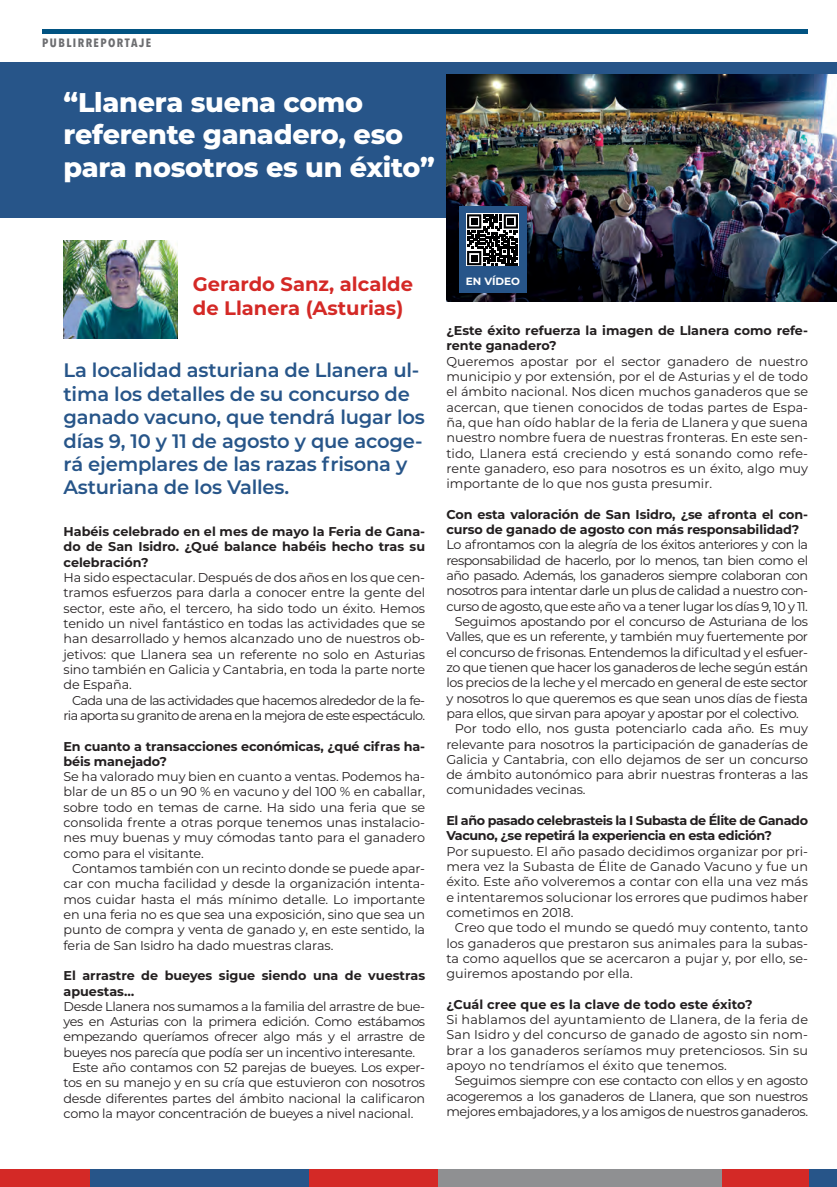
<style>
.page{position:relative;width:837px;height:1187px;background:#fff}
.page>*{position:absolute;margin:0;border:0;box-sizing:border-box;transform-origin:0 0}
.t1{font:800 27px/32.4px "Montserrat";letter-spacing:-.01em;color:#fff}
.t2{font:600 19.5px/23.4px "Montserrat";letter-spacing:-.01em;color:#275589}
.t3{font:700 19.5px/23.4px "Montserrat";color:#d42926}
.t4{font:12.75px/15.3px "Montserrat";letter-spacing:-.03em;color:#231f20;text-align:justify}
.t5{font:700 12.75px/15.3px "Montserrat";letter-spacing:-.01em;color:#231f20}
.t6{font:12.75px "Montserrat";letter-spacing:-.01em;color:#231f20}
.t7{font:12.75px/15.3px "Montserrat";letter-spacing:-.05em;color:#231f20;text-align:right}
.t8{font:700 12.75px/15.3px "Montserrat";letter-spacing:-.03em;color:#231f20}
.t9{font:700 12.75px "Montserrat";letter-spacing:.01em;color:#231f20}
.t10{font:700 condensed 12px "Avenir Next LT Pro";letter-spacing:.12em;color:#6c6d70}
.t11{font:700 10.5px "Montserrat";color:#fff}
</style>
<div class="page">
<div style="left:0;top:62px;width:837px;height:156px;background:#275589"></div>
<div style="left:0;top:1169px;width:91px;height:17px;background:#d42926"></div>
<div style="left:309px;top:1169px;width:129px;height:17px;background:#d42926"></div>
<div style="left:91px;top:1169px;width:218px;height:17px;background:#275589"></div>
<div style="left:808px;top:1169px;width:29px;height:17px;background:#275589"></div>
<div style="left:438px;top:1169px;width:284px;height:17px;background:#8f9092"></div>
<div style="left:722px;top:1169px;width:86px;height:17px;background:#d42926"></div>
<img style="left:446px;top:75px;width:391px;height:226px">
<hr style="left:42px;top:29px;width:766px;height:4px;background:#015382">
<div style="left:459px;top:206px;width:67px;height:87px;background:#275589"></div>
<svg style="left:466px;top:213px;width:53px;height:53px"></svg>
<svg style="left:467px;top:214px;width:51px;height:51px;background:#4c4c4d"></svg>
<img style="left:64px;top:240px;width:113px;height:99px">
<p class="t10" style="left:42px;top:35px;width:110px">PUBLIRREPORTAJE</p>
<h1 class="t1" style="left:64px;top:84px;width:373px">“Llanera suena como referente ganadero, eso para nosotros es un éxito”</h1>
<h2 class="t3" style="left:193px;top:271px;width:222px">Gerardo Sanz, alcalde de Llanera (Asturias)</h2>
<h2 class="t2" style="left:64px;top:358px;width:363px">La localidad asturiana de Llanera ul&shy;tima los detalles de su concurso de ganado vacuno, que tendrá lugar los días 9, 10 y 11 de agosto y que acoge&shy;rá ejemplares de las razas frisona y Asturiana de los Valles.</h2>
<p class="t5" style="left:64px;top:523px;width:363px;text-align:justify">Habéis celebrado en el mes de mayo la Feria de Gana&shy;do de San Isidro. ¿Qué balance habéis hecho tras su celebración?</p>
<p class="t4" style="left:64px;top:569px;width:363px">Ha sido espectacular. Después de dos años en los que cen&shy;tramos esfuerzos para darla a conocer entre la gente del sector, este año, el tercero, ha sido todo un éxito. Hemos tenido un nivel fantástico en todas las actividades que se han desarrollado y hemos alcanzado uno de nuestros ob&shy;jetivos: que Llanera sea un referente no solo en Asturias sino también en Galicia y Cantabria, en toda la parte norte de España.</p>
<p class="t7" style="left:64px;top:691px;width:363px">Cada una de las actividades que hacemos alrededor de la fe&shy;ria aporta su granito de arena en la mejora de este espectáculo.</p>
<p class="t5" style="left:64px;top:737px;width:363px">En cuanto a transacciones económicas, ¿qué cifras ha&shy;béis manejado?</p>
<p class="t4" style="left:64px;top:768px;width:363px">Se ha valorado muy bien en cuanto a ventas. Podemos ha&shy;blar de un 85 o un 90 % en vacuno y del 100 % en caballar, sobre todo en temas de carne. Ha sido una feria que se consolida frente a otras porque tenemos unas instalacio&shy;nes muy buenas y muy cómodas tanto para el ganadero como para el visitante.</p>
<p class="t4" style="left:64px;top:860px;width:363px;text-indent:9px">Contamos también con un recinto donde se puede apar&shy;car con mucha facilidad y desde la organización intenta&shy;mos cuidar hasta el más mínimo detalle. Lo importante en una feria no es que sea una exposición, sino que sea un punto de compra y venta de ganado y, en este sentido, la feria de San Isidro ha dado muestras claras.</p>
<p class="t5" style="left:64px;top:967px;width:363px">El arrastre de bueyes sigue siendo una de vuestras apuestas…</p>
<p class="t4" style="left:64px;top:997px;width:363px">Desde Llanera nos sumamos a la familia del arrastre de bue-</p>
<p class="t4" style="left:64px;top:1013px;width:363px">yes en Asturias con la primera edición. Como estábamos</p>
<p class="t4" style="left:64px;top:1028px;width:363px">empezando queríamos ofrecer algo más y el arrastre de</p>
<p class="t4" style="left:64px;top:1043px;width:353px">bueyes nos parecía que podía ser un incentivo interesante.</p>
<p class="t4" style="left:72px;top:1059px;width:354px">Este año contamos con 52 parejas de bueyes. Los exper-</p>
<p class="t4" style="left:64px;top:1074px;width:363px">tos en su manejo y en su cría que estuvieron con nosotros</p>
<p class="t4" style="left:64px;top:1089px;width:363px">desde diferentes partes del ámbito nacional la calificaron</p>
<p class="t4" style="left:64px;top:1105px;width:351px">como la mayor concentración de bueyes a nivel nacional.</p>
<p class="t11" style="left:466px;top:273px;width:56px">EN VÍDEO</p>
<p class="t5" style="left:446px;top:322px;width:363px">¿Este éxito refuerza la imagen de Llanera como refe&shy;rente ganadero?</p>
<p class="t4" style="left:446px;top:353px;width:363px">Queremos apostar por el sector ganadero de nuestro municipio y por extensión, por el de Asturias y el de todo el ámbito nacional. Nos dicen muchos ganaderos que se acercan, que tienen conocidos de todas partes de Espa&shy;ña, que han oído hablar de la feria de Llanera y que suena nuestro nombre fuera de nuestras fronteras. En este sen&shy;tido, Llanera está creciendo y está sonando como refe&shy;rente ganadero, eso para nosotros es un éxito, algo muy importante de lo que nos gusta presumir.</p>
<p class="t5" style="left:446px;top:506px;width:363px">Con esta valoración de San Isidro, ¿se afronta el con&shy;curso de ganado de agosto con más responsabilidad?</p>
<p class="t4" style="left:446px;top:536px;width:363px">Lo afrontamos con la alegría de los éxitos anteriores y con la</p>
<p class="t4" style="left:446px;top:552px;width:363px">responsabilidad de hacerlo, por lo menos, tan bien como el</p>
<p class="t4" style="left:446px;top:567px;width:363px">año pasado. Además, los ganaderos siempre colaboran con</p>
<p class="t4" style="left:446px;top:582px;width:363px">nosotros para intentar darle un plus de calidad a nuestro con-</p>
<p class="t4" style="left:446px;top:598px;width:363px">curso de agosto, que este año va a tener lugar los días 9, 10 y 11.</p>
<p class="t4" style="left:455px;top:613px;width:354px">Seguimos apostando por el concurso de Asturiana de los</p>
<p class="t4" style="left:446px;top:628px;width:363px">Valles, que es un referente, y también muy fuertemente por</p>
<p class="t4" style="left:446px;top:644px;width:363px">el concurso de frisonas. Entendemos la dificultad y el esfuer-</p>
<p class="t4" style="left:446px;top:659px;width:363px">zo que tienen que hacer los ganaderos de leche según están</p>
<p class="t4" style="left:446px;top:674px;width:363px">los precios de la leche y el mercado en general de este sector</p>
<p class="t4" style="left:446px;top:689px;width:363px">y nosotros lo que queremos es que sean unos días de fiesta</p>
<p class="t4" style="left:446px;top:705px;width:354px">para ellos, que sirvan para apoyar y apostar por el colectivo.</p>
<p class="t6" style="left:455px;top:719px;width:354px">Por todo ello, nos gusta potenciarlo cada año. Es muy</p>
<p class="t6" style="left:446px;top:735px;width:363px">relevante para nosotros la participación de ganaderías de</p>
<p class="t6" style="left:446px;top:750px;width:363px">Galicia y Cantabria, con ello dejamos de ser un concurso</p>
<p class="t6" style="left:446px;top:765px;width:363px">de ámbito autonómico para abrir nuestras fronteras a las</p>
<p class="t6" style="left:446px;top:781px;width:141px">comunidades vecinas.</p>
<p class="t8" style="left:446px;top:812px;width:363px">El año pasado celebrasteis la I Subasta de Élite de Ganado<br>Vacuno, ¿se repetirá la experiencia en esta edición?</p>
<p class="t4" style="left:446px;top:842px;width:363px">Por supuesto. El año pasado decidimos organizar por pri&shy;mera vez la Subasta de Élite de Ganado Vacuno y fue un éxito. Este año volveremos a contar con ella una vez más e intentaremos solucionar los errores que pudimos haber cometimos en 2018.</p>
<p class="t4" style="left:446px;top:919px;width:363px;text-indent:9px">Creo que todo el mundo se quedó muy contento, tanto los ganaderos que prestaron sus animales para la subas&shy;ta como aquellos que se acercaron a pujar y, por ello, se&shy;guiremos apostando por ella.</p>
<p class="t9" style="left:446px;top:994px;width:308px">¿Cuál cree que es la clave de todo este éxito?</p>
<p class="t4" style="left:446px;top:1011px;width:363px">Si hablamos del ayuntamiento de Llanera, de la feria de San Isidro y del concurso de ganado de agosto sin nom&shy;brar a los ganaderos seríamos muy pretenciosos. Sin su apoyo no tendríamos el éxito que tenemos.</p>
<p class="t4" style="left:446px;top:1072px;width:363px;text-indent:9px">Seguimos siempre con ese contacto con ellos y en agosto acogeremos a los ganaderos de Llanera, que son nuestros mejores embajadores, y a los amigos de nuestros ganaderos.</p>
</div>
